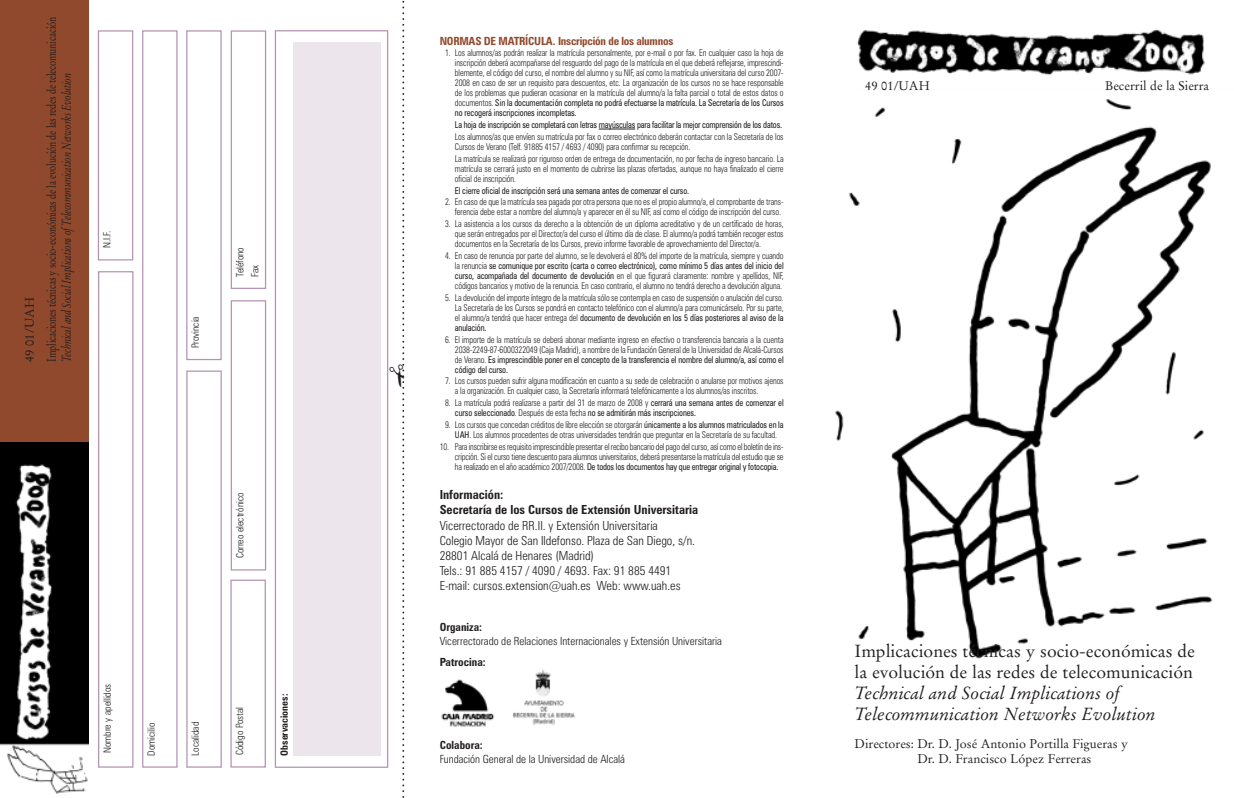
<style>
.page{position:relative;width:1234px;height:798px;background:#fff}
.page>*{position:absolute;margin:0;border:0;box-sizing:border-box;transform-origin:0 0}
.t1{font:17.5px/21px "Stempel Garamond";color:#231f20}
.t2{font:italic 17.5px/21px "Stempel Garamond";color:#231f20}
.t3{font:300 condensed 12.5px/15px "Zurich BT";color:#231f20}
.t4{font:12.5px/15px "Stempel Garamond";color:#231f20}
.t5{font:12.5px/22.1px "Stempel Garamond";letter-spacing:-.02em;color:#231f20}
.t6{font:italic 12.5px "Stempel Garamond";letter-spacing:-.02em;color:#231f20;scale:.74 1}
.t7{font:700 condensed 12.5px/15px "Zurich BT";color:#231f20}
.t8{font:300 condensed 11.25px "Zurich BT";color:#231f20}
.t9{font:700 condensed 11.25px "Zurich BT";letter-spacing:-.02em;color:#90492c}
.t10{font:700 condensed 11.25px "Zurich BT";color:#231f20}
.t11{font:300 condensed 10px/15px "Zurich BT";color:#231f20}
.t12{font:700 condensed 10px "Zurich BT";color:#231f20}
.t13{font:300 condensed 9.38px/10px "Zurich BT";letter-spacing:-.01em;color:#231f20;text-align:justify;scale:.9 1}
.t14{font:condensed 9.38px/10px "Zurich BT";letter-spacing:-.01em;color:#231f20;scale:.9 1}
.s1{font-weight:400}
.s2{font-weight:300}
</style>
<div class="page">
<img style="left:835px;top:29px;width:378px;height:630px">
<div style="left:0;top:0;width:89px;height:797px;background:#90492c"></div>
<img style="left:0;top:442px;width:89px;height:355px">
<div style="left:98px;top:271px;width:35px;height:496px;border:1px solid #b393b2"></div>
<div style="left:98px;top:30px;width:35px;height:230px;border:1px solid #b393b2"></div>
<div style="left:142px;top:30px;width:35px;height:737px;border:1px solid #b393b2"></div>
<div style="left:186px;top:370px;width:36px;height:397px;border:1px solid #b393b2"></div>
<div style="left:186px;top:30px;width:36px;height:330px;border:1px solid #b393b2"></div>
<div style="left:230px;top:579px;width:36px;height:188px;border:1px solid #b393b2"></div>
<div style="left:231px;top:30px;width:35px;height:259px;border:1px solid #b393b2"></div>
<div style="left:231px;top:300px;width:35px;height:270px;border:1px solid #b393b2"></div>
<div style="left:275px;top:30px;width:113px;height:737px;border:1px solid #b393b2"></div>
<div style="left:293px;top:42px;width:88px;height:713px;background:#ede5ec"></div>
<img style="left:441px;top:679px;width:53px;height:48px">
<img style="left:513px;top:669px;width:62px;height:56px">
<hr style="left:598px;top:129px;width:37px;height:1px;background:#231f20">
<svg style="left:402px;top:0;width:3px;height:797px"></svg>
<h2 class="t5" style="left:20px;top:361px;width:346px;rotate:-90deg">49 01/UAH<br>Implicaciones técnicas y socio-económicas de la evolución de las redes de telecomunicación</h2>
<h2 class="t6" style="left:59px;top:361px;width:391px;rotate:-90deg">Technical and Social Implications of Telecommunication Networks Evolution</h2>
<p class="t11" style="left:100px;top:248px;width:19px;rotate:-90deg">N.I.F.</p>
<p class="t11" style="left:189px;top:348px;width:33px;rotate:-90deg">Provincia</p>
<p class="t11" style="left:233px;top:277px;width:31px;rotate:-90deg">Teléfono<br>Fax</p>
<p class="t11" style="left:233px;top:558px;width:67px;rotate:-90deg">Correo electrónico</p>
<p class="t11" style="left:101px;top:752px;width:71px;rotate:-90deg">Nombre y apellidos</p>
<p class="t11" style="left:145px;top:755px;width:34px;rotate:-90deg">Domicilio</p>
<p class="t11" style="left:189px;top:755px;width:35px;rotate:-90deg">Localidad</p>
<p class="t11" style="left:233px;top:755px;width:50px;rotate:-90deg">Código Postal</p>
<p class="t12" style="left:280px;top:755px;width:63px;rotate:-90deg">Observaciones:</p>
<p class="t9" style="left:439px;top:36px;width:235px">NORMAS DE MATRÍCULA. Inscripción de los alumnos</p>
<p class="t13" style="left:455px;top:49px;width:366px;text-indent:-10px">1. Los alumnos/as podrán realizar la matrícula personalmente, por e-mail o por fax. En cualquier caso la hoja de inscripción deberá acompañarse del resguardo del pago de la matrícula en el que deberá reflejarse, imprescindi&shy;blemente, el código del curso, el nombre del alumno y su NIF, así como la matrícula universitaria del curso 2007- 2008 en caso de ser un requisito para descuentos, etc. La organización de los cursos no se hace responsable de los problemas que pudieran ocasionar en la matrícula del alumno/a la falta parcial o total de estos datos o documentos. <span class="s1">Sin la documentación completa no podrá efectuarse la matrícula. La Secretaría de los Cursos no recogerá inscripciones incompletas.</span></p>
<p class="t14" style="left:455px;top:121px;width:365px">La hoja de inscripción se completará con letras mayúsculas para facilitar la mejor comprensión de los datos.</p>
<p class="t13" style="left:455px;top:133px;width:366px">Los alumnos/as que envíen su matrícula por fax o correo electrónico deberán contactar con la Secretaría de los<br>Cursos de Verano (Telf. 91885 4157 / 4693 / 4090) para confirmar su recepción.</p>
<p class="t13" style="left:455px;top:154px;width:366px">La matrícula se realizará por riguroso orden de entrega de documentación, no por fecha de ingreso bancario. La matrícula se cerrará justo en el momento de cubrirse las plazas ofertadas, aunque no haya finalizado el cierre oficial de inscripción.</p>
<p class="t14" style="left:455px;top:186px;width:262px">El cierre oficial de inscripción será una semana antes de comenzar el curso.</p>
<p class="t13" style="left:445px;top:198px;width:377px;text-align:right">2. En caso de que la matrícula sea pagada por otra persona que no es el propio alumno/a, el comprobante de trans&shy;ferencia debe estar a nombre del alumno/a y aparecer en él su NIF, así como el código de inscripción del curso.</p>
<p class="t13" style="left:455px;top:220px;width:366px;text-indent:-10px">3. La asistencia a los cursos da derecho a la obtención de un diploma acreditativo y de un certificado de horas, que serán entregados por el Director/a del curso el último día de clase. El alumno/a podrá también recoger estos documentos en la Secretaría de los Cursos, previo informe favorable de aprovechamiento del Director/a.</p>
<p class="t13" style="left:455px;top:251px;width:366px;text-indent:-10px">4. En caso de renuncia por parte del alumno, se le devolverá el 80% del importe de la matrícula, siempre y cuando la renuncia <span class="s1">se comunique por escrito (carta o correo electrónico), como mínimo 5 días antes del inicio del curso, acompañada del documento de devolución</span> en el que figurará claramente: nombre y apellidos, NIF, códigos bancarios y motivo de la renuncia. En caso contrario, el alumno no tendrá derecho a devolución alguna.</p>
<p class="t13" style="left:455px;top:293px;width:366px;text-indent:-10px">5. La devolución del importe íntegro de la matrícula sólo se contempla en caso de suspensión o anulación del curso.<br>La Secretaría de los Cursos se pondrá en contacto telefónico con el alumno/a para comunicárselo. Por su parte, el alumno/a tendrá que hacer entrega del <span class="s1">documento de devolución en los 5 días posteriores al aviso de la anulación.</span></p>
<p class="t13" style="left:455px;top:335px;width:366px;text-indent:-10px">6. El importe de la matrícula se deberá abonar mediante ingreso en efectivo o transferencia bancaria a la cuenta 2038-2249-87-6000322049 (Caja Madrid), a nombre de la Fundación General de la Universidad de Alcalá-Cursos de Verano. <span class="s1">Es imprescindible poner en el concepto de la transferencia el nombre del alumno/a, así como el código del curso.</span></p>
<p class="t13" style="left:455px;top:377px;width:366px;text-indent:-10px">7. Los cursos pueden sufrir alguna modificación en cuanto a su sede de celebración o anularse por motivos ajenos a la organización. En cualquier caso, la Secretaría informará telefónicamente a los alumnos/as inscritos.</p>
<p class="t14" style="left:455px;top:398px;width:366px;text-indent:-10px"><span class="s2">8. La matrícula podrá realizarse a partir del 31 de marzo de 2008 y</span> cerrará una semana antes de comenzar el curso seleccionado<span class="s2">. Después de esta fecha</span> no se admitirán más inscripciones.</p>
<p class="t13" style="left:445px;top:420px;width:377px;text-align:center">9. Los cursos que concedan créditos de libre elección se otorgarán <span class="s1">únicamente a los alumnos matriculados en la<br>UAH</span>. Los alumnos procedentes de otras universidades tendrán que preguntar en la Secretaría de su facultad.</p>
<p class="t13" style="left:455px;top:442px;width:366px;text-indent:-15px">10. Para inscribirse es requisito imprescindible presentar el recibo bancario del pago del curso, así como el boletín de ins&shy;cripción. Si el curso tiene descuento para alumnos universitarios, deberá presentarse la matrícula del estudio que se ha realizado en el año académico 2007/2008. <span class="s1">De todos los documentos hay que entregar original y fotocopia.</span></p>
<h2 class="t7" style="left:439px;top:489px;width:260px">Información:<br>Secretaría de los Cursos de Extensión Universitaria</h2>
<p class="t3" style="left:439px;top:519px;width:257px">Vicerrectorado de RR.II. y Extensión Universitaria<br>Colegio Mayor de San Ildefonso. Plaza de San Diego, s/n.<br>28801 Alcalá de Henares (Madrid)<br>Tels.: 91 885 4157 / 4090 / 4693. Fax: 91 885 4491<br>E-mail: cursos.extension@uah.es Web: www.uah.es</p>
<p class="t10" style="left:439px;top:623px;width:44px">Organiza:</p>
<p class="t8" style="left:439px;top:636px;width:284px">Vicerrectorado de Relaciones Internacionales y Extensión Universitaria</p>
<p class="t10" style="left:439px;top:657px;width:48px">Patrocina:</p>
<p class="t10" style="left:439px;top:740px;width:45px">Colabora:</p>
<p class="t8" style="left:439px;top:754px;width:187px">Fundación General de la Universidad de Alcalá</p>
<h2 class="t4" style="left:865px;top:79px;width:66px">49 01/UAH</h2>
<h2 class="t4" style="left:1104px;top:79px;width:106px">Becerril de la Sierra</h2>
<h1 class="t1" style="left:854px;top:642px;width:342px">Implicaciones técnicas y socio-económicas de la evolución de las redes de telecomunicación</h1>
<h1 class="t2" style="left:854px;top:684px;width:302px">Technical and Social Implications of<br>Telecommunication Networks Evolution</h1>
<h2 class="t4" style="left:917px;top:736px;width:212px;text-indent:-63px">Directores: Dr. D. José Antonio Portilla Figueras y<br>Dr. D. Francisco López Ferreras</h2>
</div>
